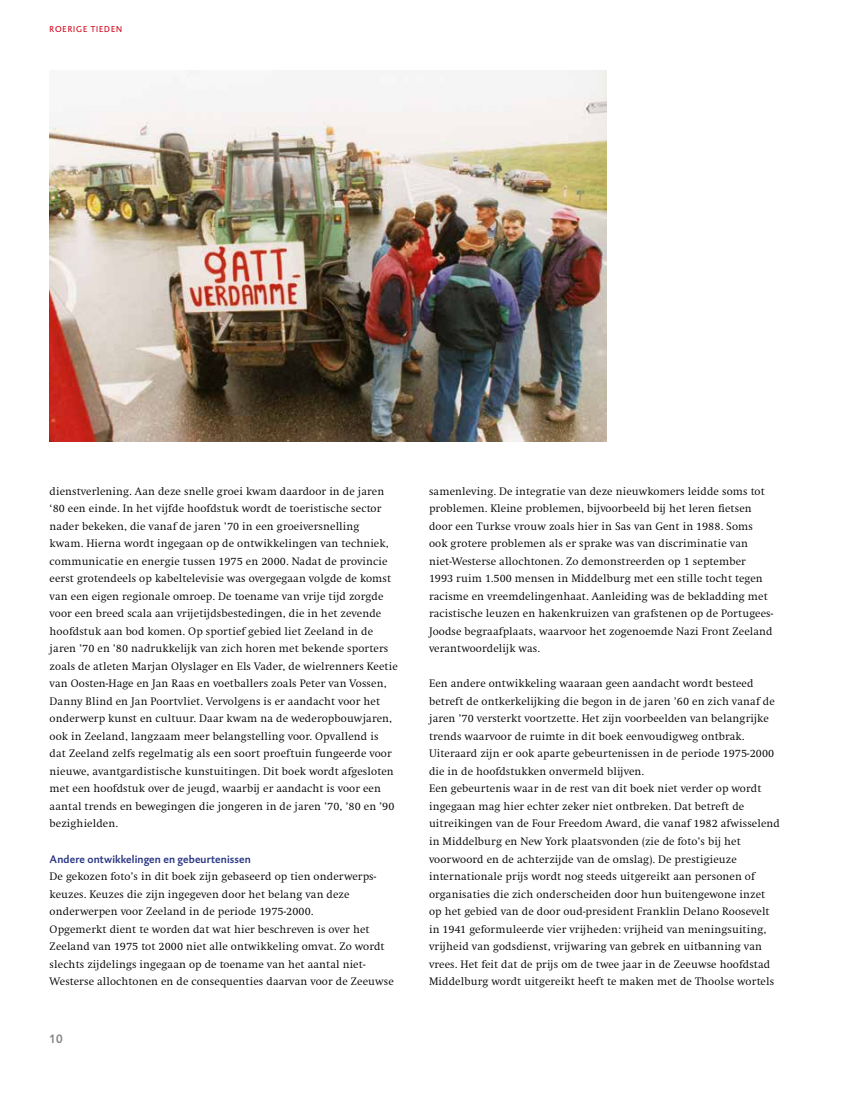
<style>
.page{position:relative;width:851px;height:1099px;background:#fff}
.page>*{position:absolute;margin:0;border:0;box-sizing:border-box;transform-origin:0 0}
.t1{font:500 12.5px "DTL Caspari T";color:#878787}
.t2{font:300 11.25px/17.5px "Swift EF";letter-spacing:.01em;color:#000}
.t3{font:500 11.25px "DTL Caspari T";letter-spacing:.01em;color:#283583}
.t4{font:8.75px "DTL Caspari T";letter-spacing:.105em;color:#d2091e}
</style>
<div class="page">
<img style="left:50px;top:71px;width:556px;height:370px">
<p class="t4" style="left:50px;top:23px;width:74px">ROERIGE TIEDEN</p>
<p class="t2" style="left:50px;top:482px;width:349px">dienstverlening. Aan deze snelle groei kwam daardoor in de jaren ‘80 een einde. In het vijfde hoofdstuk wordt de toeristische sector nader bekeken, die vanaf de jaren ’70 in een groeiversnelling<br>kwam. Hierna wordt ingegaan op de ontwikkelingen van techniek, communicatie en energie tussen 1975 en 2000. Nadat de provincie eerst grotendeels op kabeltelevisie was overgegaan volgde de komst van een eigen regionale omroep. De toename van vrije tijd zorgde voor een breed scala aan vrijetijdsbestedingen, die in het zevende hoofdstuk aan bod komen. Op sportief gebied liet Zeeland in de jaren ’70 en ’80 nadrukkelijk van zich horen met bekende sporters zoals de atleten Marjan Olyslager en Els Vader, de wielrenners Keetie van Oosten-Hage en Jan Raas en voetballers zoals Peter van Vossen, Danny Blind en Jan Poortvliet. Vervolgens is er aandacht voor het onderwerp kunst en cultuur. Daar kwam na de wederopbouwjaren, ook in Zeeland, langzaam meer belangstelling voor. Opvallend is<br>dat Zeeland zelfs regelmatig als een soort proeftuin fungeerde voor nieuwe, avantgardistische kunstuitingen. Dit boek wordt afgesloten met een hoofdstuk over de jeugd, waarbij er aandacht is voor een aantal trends en bewegingen die jongeren in de jaren ’70, ’80 en ’90 bezighielden.</p>
<p class="t3" style="left:50px;top:851px;width:202px">Andere ontwikkelingen en gebeurtenissen</p>
<p class="t2" style="left:50px;top:867px;width:345px">De gekozen foto’s in dit boek zijn gebaseerd op tien onderwerps&shy;keuzes. Keuzes die zijn ingegeven door het belang van deze onderwerpen voor Zeeland in de periode 1975-2000.<br>Opgemerkt dient te worden dat wat hier beschreven is over het Zeeland van 1975 tot 2000 niet alle ontwikkeling omvat. Zo wordt slechts zijdelings ingegaan op de toename van het aantal niet-Westerse allochtonen en de consequenties daarvan voor de Zeeuwse</p>
<p class="t1" style="left:50px;top:1030px;width:15px">10</p>
<p class="t2" style="left:429px;top:482px;width:345px">samenleving. De integratie van deze nieuwkomers leidde soms tot problemen. Kleine problemen, bijvoorbeeld bij het leren fietsen door een Turkse vrouw zoals hier in Sas van Gent in 1988. Soms ook grotere problemen als er sprake was van discriminatie van niet-Westerse allochtonen. Zo demonstreerden op 1 september<br>1993 ruim 1.500 mensen in Middelburg met een stille tocht tegen racisme en vreemdelingenhaat. Aanleiding was de bekladding met racistische leuzen en hakenkruizen van grafstenen op de Portugees-Joodse begraafplaats, waarvoor het zogenoemde Nazi Front Zeeland verantwoordelijk was.</p>
<p class="t2" style="left:429px;top:675px;width:352px">Een andere ontwikkeling waaraan geen aandacht wordt besteed betreft de ontkerkelijking die begon in de jaren ’60 en zich vanaf de jaren ’70 versterkt voortzette. Het zijn voorbeelden van belangrijke trends waarvoor de ruimte in dit boek eenvoudigweg ontbrak.<br>Uiteraard zijn er ook aparte gebeurtenissen in de periode 1975-2000 die in de hoofdstukken onvermeld blijven.<br>Een gebeurtenis waar in de rest van dit boek niet verder op wordt ingegaan mag hier echter zeker niet ontbreken. Dat betreft de uitreikingen van de Four Freedom Award, die vanaf 1982 afwisselend in Middelburg en New York plaatsvonden (zie de foto’s bij het voorwoord en de achterzijde van de omslag). De prestigieuze internationale prijs wordt nog steeds uitgereikt aan personen of organisaties die zich onderscheiden door hun buitengewone inzet op het gebied van de door oud-president Franklin Delano Roosevelt in 1941 geformuleerde vier vrijheden: vrijheid van meningsuiting, vrijheid van godsdienst, vrijwaring van gebrek en uitbanning van vrees. Het feit dat de prijs om de twee jaar in de Zeeuwse hoofdstad Middelburg wordt uitgereikt heeft te maken met de Thoolse wortels</p>
</div>
